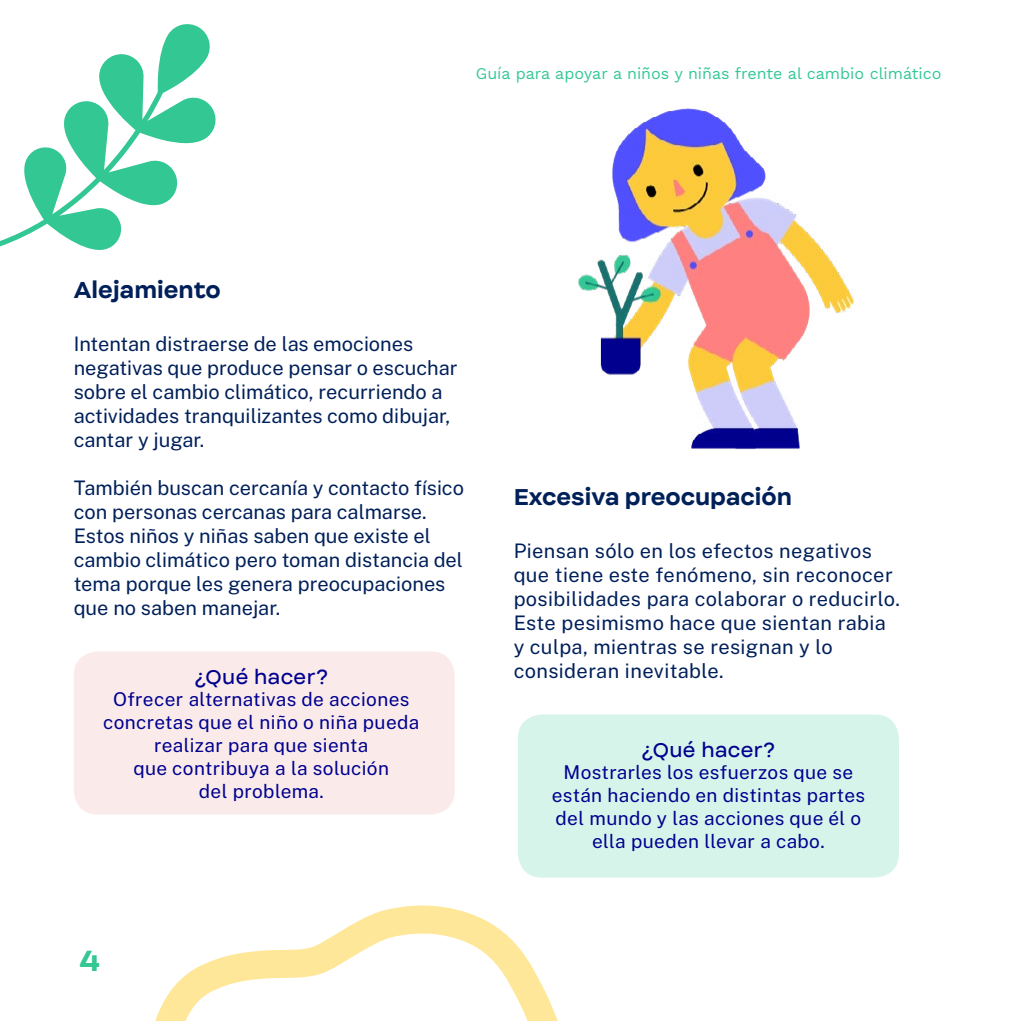
<style>
.page{position:relative;width:1021px;height:1021px;background:#fff}
.page>*{position:absolute;margin:0;border:0;box-sizing:border-box;transform-origin:0 0}
.t1{font:700 28px "Internacional";color:#33c794}
.t2{font:700 22px "Internacional";color:#00205a}
.t3{font:20px/24px "Public Sans";color:#00205a}
.t4{font:20px/24px "Public Sans";letter-spacing:.02em;color:#00205a}
.t5{font:19px/22.8px "Public Sans";letter-spacing:.02em;color:#00008f;text-align:center}
.t6{font:19px "Internacional";letter-spacing:.02em;color:#00008f}
.t7{font:16px "Work Sans";color:#33c794}
</style>
<div class="page">
<div style="left:518px;top:714px;width:380px;height:163px;background:#d6f4ea;border-radius:24px"></div>
<img style="left:578px;top:108px;width:276px;height:342px">
<div style="left:74px;top:651px;width:381px;height:163px;background:#faebea;border-radius:24px"></div>
<svg style="left:155px;top:905px;width:403px;height:115px"></svg>
<svg style="left:0;top:24px;width:216px;height:226px"></svg>
<p class="t7" style="left:476px;top:64px;width:467px">Guía para apoyar a niños y niñas frente al cambio climático</p>
<p class="t2" style="left:74px;top:276px;width:149px">Alejamiento</p>
<p class="t3" style="left:74px;top:330px;width:385px">Intentan distraerse de las emociones negativas que produce pensar o escuchar sobre el cambio climático, recurriendo a actividades tranquilizantes como dibujar, cantar y jugar.</p>
<p class="t3" style="left:74px;top:474px;width:392px">También buscan cercanía y contacto físico con personas cercanas para calmarse.<br>Estos niños y niñas saben que existe el cambio climático pero toman distancia del tema porque les genera preocupaciones que no saben manejar.</p>
<p class="t2" style="left:513px;top:482px;width:280px">Excesiva preocupación</p>
<p class="t4" style="left:513px;top:537px;width:388px">Piensan sólo en los efectos negativos que tiene este fenómeno, sin reconocer posibilidades para colaborar o reducirlo.<br>Este pesimismo hace que sientan rabia y culpa, mientras se resignan y lo</p>
<p class="t6" style="left:195px;top:664px;width:135px">¿Qué hacer?</p>
<p class="t4" style="left:513px;top:657px;width:212px">consideran inevitable.</p>
<p class="t5" style="left:103px;top:686px;width:318px">Ofrecer alternativas de acciones concretas que el niño o niña pueda realizar para que sienta<br>que contribuya a la solución<br>del problema.</p>
<p class="t6" style="left:642px;top:737px;width:135px">¿Qué hacer?</p>
<p class="t5" style="left:552px;top:759px;width:315px">Mostrarles los esfuerzos que se están haciendo en distintas partes del mundo y las acciones que él o ella pueden llevar a cabo.</p>
<h1 class="t1" style="left:79px;top:942px;width:22px">4</h1>
</div>
